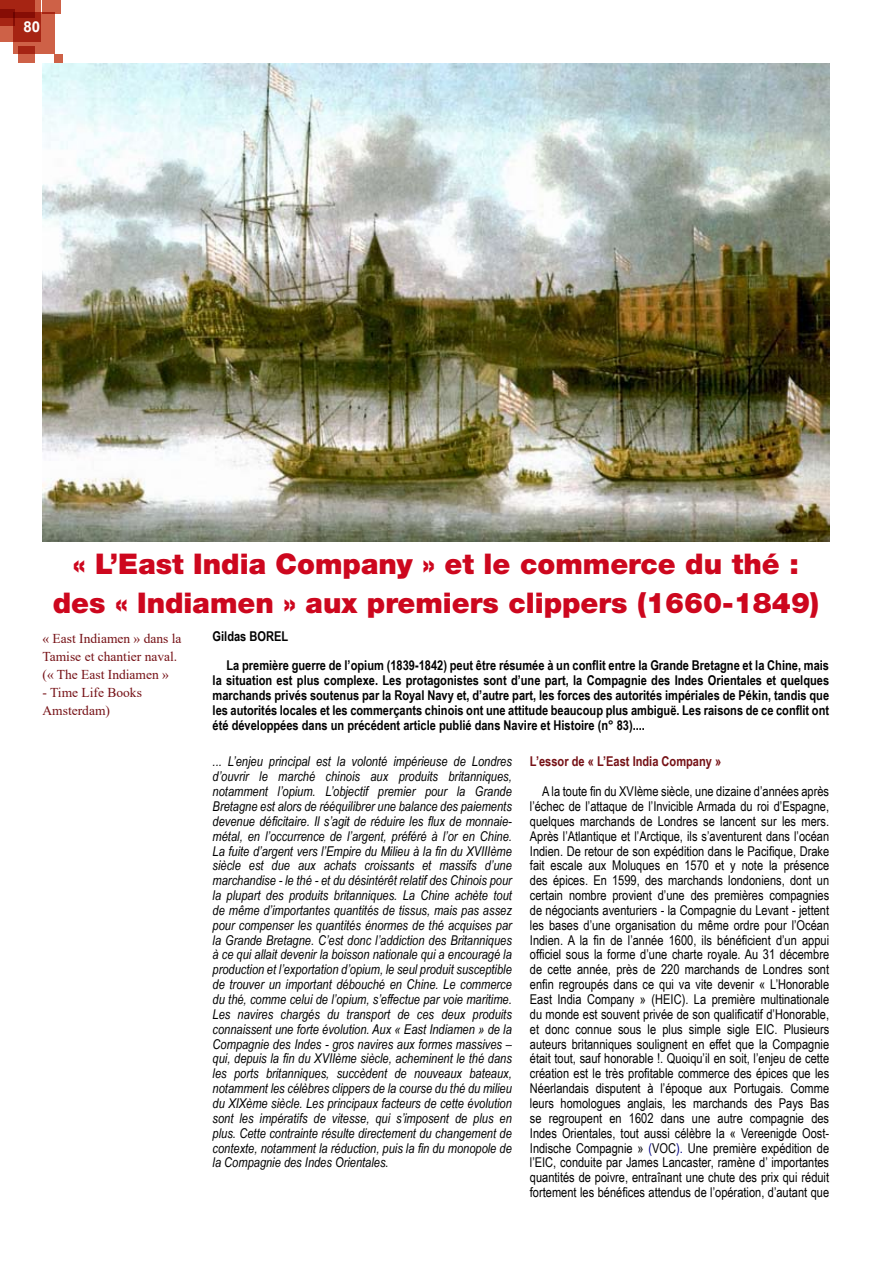
<style>
.page{position:relative;width:893px;height:1263px;background:#fff}
.page>*{position:absolute;margin:0;border:0;box-sizing:border-box;transform-origin:0 0}
.t1{font:900 28.5px/39px "Helvetica Neue";color:#cd071e;text-align:center}
.t2{font:700 15px "Arial";color:#fff}
.t3{font:italic 13.5px/14.9px "Arial Narrow";color:#000;text-align:justify}
.t4{font:13.5px/14.9px "Arial Narrow";color:#000;text-align:justify}
.t5{font:700 13.5px/14.9px "Arial Narrow";color:#000}
.t6{font:13.5px/18px "Times New Roman";color:#751015}
.t7{font:700 13.5px "Arial Narrow";color:#751015}
.s1{color:#000084}
</style>
<div class="page">
<div style="left:0;top:0;width:41px;height:42px;background:#ce6147"></div>
<div style="left:0;top:0;width:34px;height:18px;background:#a62413"></div>
<svg style="left:13px;top:13px;width:42px;height:41px;background:#b7402b"></svg>
<div style="left:55px;top:54px;width:8px;height:9px;background:#ce6147"></div>
<div style="left:43px;top:0;width:18px;height:14px;background:#ce6147"></div>
<svg style="left:19px;top:46px;width:16px;height:16px"></svg>
<svg style="left:0;top:9px;width:15px;height:16px"></svg>
<img style="left:43px;top:64px;width:786px;height:477px">
<p class="t2" style="left:24px;top:16px;width:18px">80</p>
<h1 class="t1" style="left:53px;top:544px;width:768px">« L’East India Company » et le commerce du thé : des « Indiamen » aux premiers clippers (1660-1849)</h1>
<p class="t6" style="left:43px;top:629px;width:141px">« East Indiamen » dans la<br>Tamise et chantier naval. (« The East Indiamen »</p>
<p class="t6" style="left:43px;top:683px;width:101px">- Time Life Books<br>Amsterdam)</p>
<p class="t5" style="left:226px;top:620px;width:604px;line-height:29.7px;text-indent:-14px">Gildas BOREL<br>La première guerre de l’opium (1839-1842) peut être résumée à un conflit entre la Grande Bretagne et la Chine, mais</p>
<p class="t5" style="left:213px;top:672px;width:618px;text-align:justify">la situation est plus complexe. Les protagonistes sont d’une part, la Compagnie des Indes Orientales et quelques marchands privés soutenus par la Royal Navy et, d’autre part, les forces des autorités impériales de Pékin, tandis que les autorités locales et les commerçants chinois ont une attitude beaucoup plus ambiguë. Les raisons de ce conflit ont été développées dans un précédent article publié dans Navire et Histoire (n° 83)....</p>
<p class="t3" style="left:213px;top:754px;width:301px">... L’enjeu principal est la volonté impérieuse de Londres d’ouvrir le marché chinois aux produits britanniques, notamment l’opium. L’objectif premier pour la Grande Bretagne est alors de rééquilibrer une balance des paiements devenue déficitaire. Il s’agit de réduire les flux de monnaie&shy;métal, en l’occurrence de l’argent, préféré à l’or en Chine.<br>La fuite d’argent vers l’Empire du Milieu à la fin du XVIIIème siècle est due aux achats croissants et massifs d’une marchandise - le thé - et du désintérêt relatif des Chinois pour la plupart des produits britanniques. La Chine achète tout de même d’importantes quantités de tissus, mais pas assez pour compenser les quantités énormes de thé acquises par la Grande Bretagne. C’est donc l’addiction des Britanniques à ce qui allait devenir la boisson nationale qui a encouragé la production et l’exportation d’opium, le seul produit susceptible de trouver un important débouché en Chine. Le commerce du thé, comme celui de l’opium, s’effectue par voie maritime.<br>Les navires chargés du transport de ces deux produits connaissent une forte évolution. Aux « East Indiamen » de la Compagnie des Indes - gros navires aux formes massives – qui, depuis la fin du XVIIème siècle, acheminent le thé dans les ports britanniques, succèdent de nouveaux bateaux, notamment les célèbres clippers de la course du thé du milieu du XIXème siècle. Les principaux facteurs de cette évolution sont les impératifs de vitesse, qui s’imposent de plus en plus. Cette contrainte résulte directement du changement de contexte, notamment la réduction, puis la fin du monopole de la Compagnie des Indes Orientales.</p>
<p class="t7" style="left:530px;top:751px;width:193px">L’essor de « L’East India Company »</p>
<p class="t4" style="left:530px;top:783px;width:301px;text-indent:12px">A la toute fin du XVIème siècle, une dizaine d’années après l’échec de l’attaque de l’Invicible Armada du roi d’Espagne, quelques marchands de Londres se lancent sur les mers.<br>Après l’Atlantique et l’Arctique, ils s’aventurent dans l’océan Indien. De retour de son expédition dans le Pacifique, Drake fait escale aux Moluques en 1570 et y note la présence des épices. En 1599, des marchands londoniens, dont un certain nombre provient d’une des premières compagnies de négociants aventuriers - la Compagnie du Levant - jettent les bases d’une organisation du même ordre pour l’Océan Indien. A la fin de l’année 1600, ils bénéficient d’un appui officiel sous la forme d’une charte royale. Au 31 décembre de cette année, près de 220 marchands de Londres sont enfin regroupés dans ce qui va vite devenir « L’Honorable East India Company » (HEIC). La première multinationale du monde est souvent privée de son qualificatif d’Honorable, et donc connue sous le plus simple sigle EIC. Plusieurs auteurs britanniques soulignent en effet que la Compagnie était tout, sauf honorable !. Quoiqu’il en soit, l’enjeu de cette création est le très profitable commerce des épices que les Néerlandais disputent à l’époque aux Portugais. Comme leurs homologues anglais, les marchands des Pays Bas se regroupent en 1602 dans une autre compagnie des Indes Orientales, tout aussi célèbre la « Vereenigde Oost-Indische Compagnie » <span class="s1">(</span>VOC<span class="s1">).</span> Une première expédition de l’EIC, conduite par James Lancaster, ramène d’ importantes quantités de poivre, entraînant une chute des prix qui réduit fortement les bénéfices attendus de l’opération, d’autant que</p>
</div>
